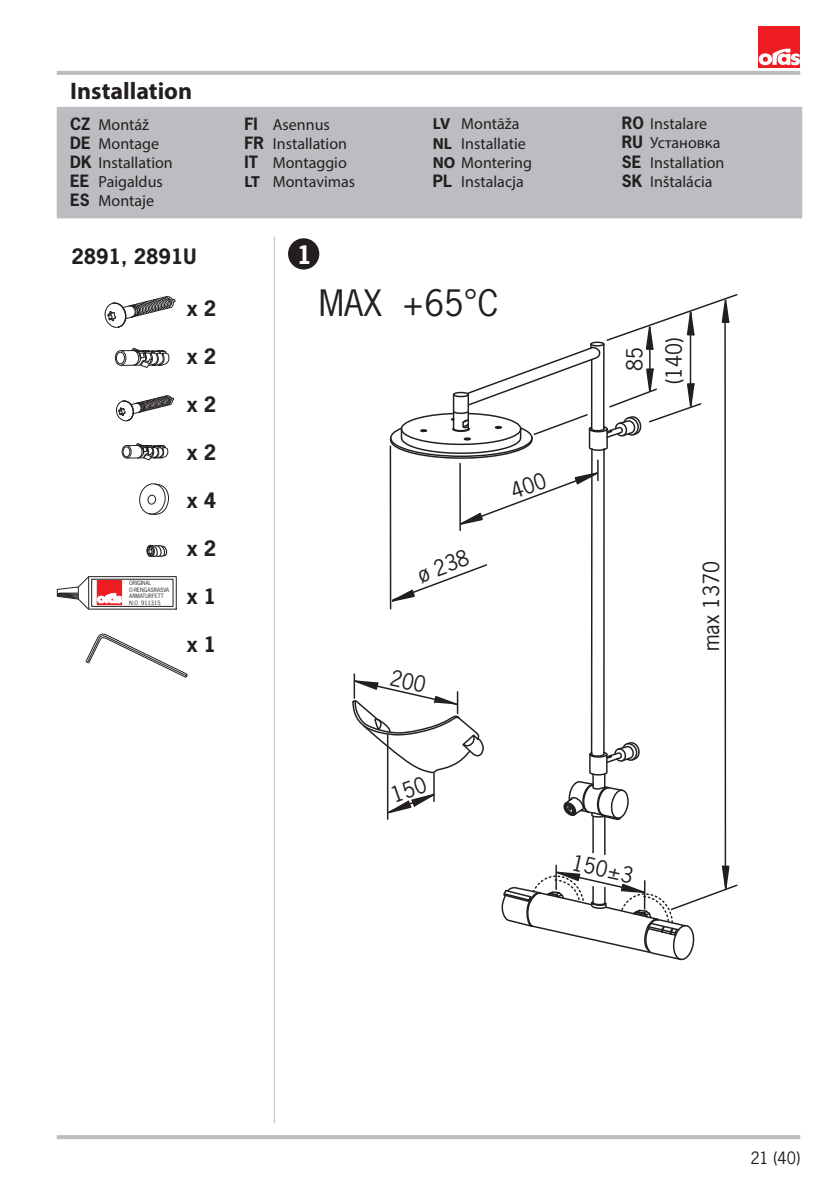
<style>
.page{position:relative;width:840px;height:1191px;background:#fff}
.page>*{position:absolute;margin:0;border:0;box-sizing:border-box;transform-origin:0 0}
.t1{font:34.2px "News Gothic Std";color:#231f20}
.otsikko12{font:700 24px "Myriad Pro";color:#231f20}
.otsikko12-2{font:700 24px "News Gothic Std";color:#fff}
.t2{font:20.8px/39.4px "News Gothic Std";color:#231f20;text-align:center}
.Numerot_10{font:700 20px "News Gothic Std";color:#231f20}
.Leipä8{font:16px "Myriad Pro";color:#231f20}
.t3{font:16px "News Gothic Std";color:#231f20}
.t4{font:5.6px/6.6px "News Gothic";color:#231f20}
.s1{font-family:"News Gothic Std";font-weight:700}
.s2{font-weight:700}
</style>
<div class="page">
<hr style="left:57px;top:71px;width:742px;height:4px;background:#bcbdc0">
<hr style="left:57px;top:1135px;width:742px;height:4px;background:#bcbdc0">
<div style="left:758px;top:27px;width:41px;height:41px;background:#ee1d23"></div>
<svg style="left:758px;top:48px;width:41px;height:17px"></svg>
<div style="left:146px;top:544px;width:9px;height:12px;border:1px solid #231f20;border-radius:50%"></div>
<svg style="left:147px;top:544px;width:20px;height:12px"></svg>
<svg style="left:116px;top:395px;width:58px;height:26px"></svg>
<svg style="left:139px;top:483px;width:30px;height:32px"></svg>
<div style="left:147px;top:494px;width:9px;height:11px;border:1px solid #231f20;border-radius:4px"></div>
<div style="left:123px;top:446px;width:7px;height:11px;border:1px solid #231f20;border-radius:50%"></div>
<div style="left:122px;top:445px;width:9px;height:13px;border:1px solid #231f20;border-radius:50%"></div>
<svg style="left:126px;top:443px;width:42px;height:17px"></svg>
<svg style="left:104px;top:296px;width:72px;height:32px"></svg>
<div style="left:116px;top:352px;width:9px;height:12px;border:1px solid #231f20;border-radius:50%"></div>
<div style="left:115px;top:350px;width:11px;height:16px;border:1px solid #231f20;border-radius:50%"></div>
<svg style="left:120px;top:347px;width:50px;height:21px"></svg>
<svg style="left:57px;top:576px;width:120px;height:33px"></svg>
<svg style="left:85px;top:633px;width:102px;height:44px"></svg>
<hr style="left:724px;top:309px;width:1px;height:576px;background:#231f20">
<hr style="left:387px;top:735px;width:1px;height:84px;background:#231f20">
<hr style="left:590px;top:448px;width:2px;height:306px;background:#231f20">
<hr style="left:603px;top:448px;width:1px;height:305px;background:#231f20">
<hr style="left:459px;top:463px;width:1px;height:67px;background:#231f20">
<svg style="left:389px;top:294px;width:349px;height:165px"></svg>
<hr style="left:596px;top:460px;width:2px;height:20px;background:#231f20">
<hr style="left:389px;top:446px;width:2px;height:163px;background:#231f20">
<svg style="left:389px;top:563px;width:99px;height:42px"></svg>
<hr style="left:689px;top:312px;width:1px;height:76px;background:#231f20">
<hr style="left:603px;top:816px;width:2px;height:38px;background:#231f20">
<hr style="left:592px;top:816px;width:1px;height:36px;background:#231f20">
<svg style="left:563px;top:741px;width:77px;height:80px"></svg>
<svg style="left:501px;top:864px;width:237px;height:97px"></svg>
<div style="left:57px;top:107px;width:744px;height:111px;background:#bcbdc0"></div>
<div style="left:288px;top:238px;width:31px;height:31px;background:#231f20;border-radius:50%"></div>
<hr style="left:274px;top:237px;width:1px;height:886px;background:#bcbdc0">
<svg style="left:352px;top:673px;width:132px;height:143px"></svg>
<svg style="left:459px;top:469px;width:146px;height:59px"></svg>
<p class="otsikko12" style="left:70px;top:75px;width:123px">Installation</p>
<p class="Leipä8" style="left:70px;top:114px;width:80px"><span class="s1">CZ</span> Montáž</p>
<p class="Leipä8" style="left:70px;top:133px;width:90px"><span class="s1">DE</span> Montage</p>
<p class="Leipä8" style="left:70px;top:153px;width:104px"><span class="s1">DK</span> Installation</p>
<p class="Leipä8" style="left:70px;top:172px;width:94px"><span class="s1">EE</span> Paigaldus</p>
<p class="Leipä8" style="left:70px;top:191px;width:85px"><span class="s1">ES</span> Montaje</p>
<p class="Numerot_10" style="left:71px;top:243px;width:126px">2891, 2891U</p>
<p class="Numerot_10" style="left:187px;top:295px;width:31px">x 2</p>
<p class="Numerot_10" style="left:187px;top:343px;width:31px">x 2</p>
<p class="Numerot_10" style="left:187px;top:391px;width:31px">x 2</p>
<p class="Numerot_10" style="left:187px;top:439px;width:31px">x 2</p>
<p class="Numerot_10" style="left:187px;top:487px;width:31px">x 4</p>
<p class="Numerot_10" style="left:187px;top:535px;width:31px">x 2</p>
<p class="Numerot_10" style="left:187px;top:583px;width:31px">x 1</p>
<p class="Numerot_10" style="left:187px;top:631px;width:31px">x 1</p>
<p class="t4" style="left:129px;top:579px;width:42px">ORIGINAL<br>O-RENGASRASVA<br>ARMATURFETT<br>N:O 911315</p>
<p class="Leipä8" style="left:244px;top:115px;width:87px"><span class="s1">FI</span> Asennus</p>
<p class="Leipä8" style="left:244px;top:134px;width:104px"><span class="s1">FR</span> Installation</p>
<p class="Leipä8" style="left:244px;top:153px;width:104px"><span class="s1">IT</span> Montaggio</p>
<p class="Leipä8" style="left:244px;top:172px;width:112px"><span class="s2">LT</span> Montavimas</p>
<p class="otsikko12-2" style="left:297px;top:239px;width:16px">1</p>
<p class="Leipä8" style="left:432px;top:114px;width:88px"><span class="s2">LV</span> Montāža</p>
<p class="Leipä8" style="left:432px;top:133px;width:94px"><span class="s2">NL</span> Installatie</p>
<p class="Leipä8" style="left:432px;top:153px;width:100px"><span class="s2">NO</span> Montering</p>
<p class="Leipä8" style="left:432px;top:172px;width:92px"><span class="s1">PL</span> Instalacja</p>
<p class="t1" style="left:319px;top:281px;width:181px">MAX +65°C</p>
<p class="t2" style="left:411px;top:556px;width:55px;rotate:-20deg">ø 238</p>
<p class="Leipä8" style="left:621px;top:114px;width:87px"><span class="s1">RO</span> Instalare</p>
<p class="Leipä8" style="left:621px;top:133px;width:100px"><span class="s1">RU</span> Установка</p>
<p class="Leipä8" style="left:621px;top:152px;width:104px"><span class="s1">SE</span> Installation</p>
<p class="Leipä8" style="left:621px;top:172px;width:92px"><span class="s1">SK</span> Inštalácia</p>
<p class="t2" style="left:614px;top:384px;width:48px;rotate:-90deg">85 (140)</p>
<p class="t2" style="left:691px;top:651px;width:92px;rotate:-90deg">max 1370</p>
<p class="t2" style="left:576px;top:842px;width:63px;rotate:13deg">150±3</p>
<p class="t3" style="left:750px;top:1147px;width:51px">21 (40)</p>
</div>
